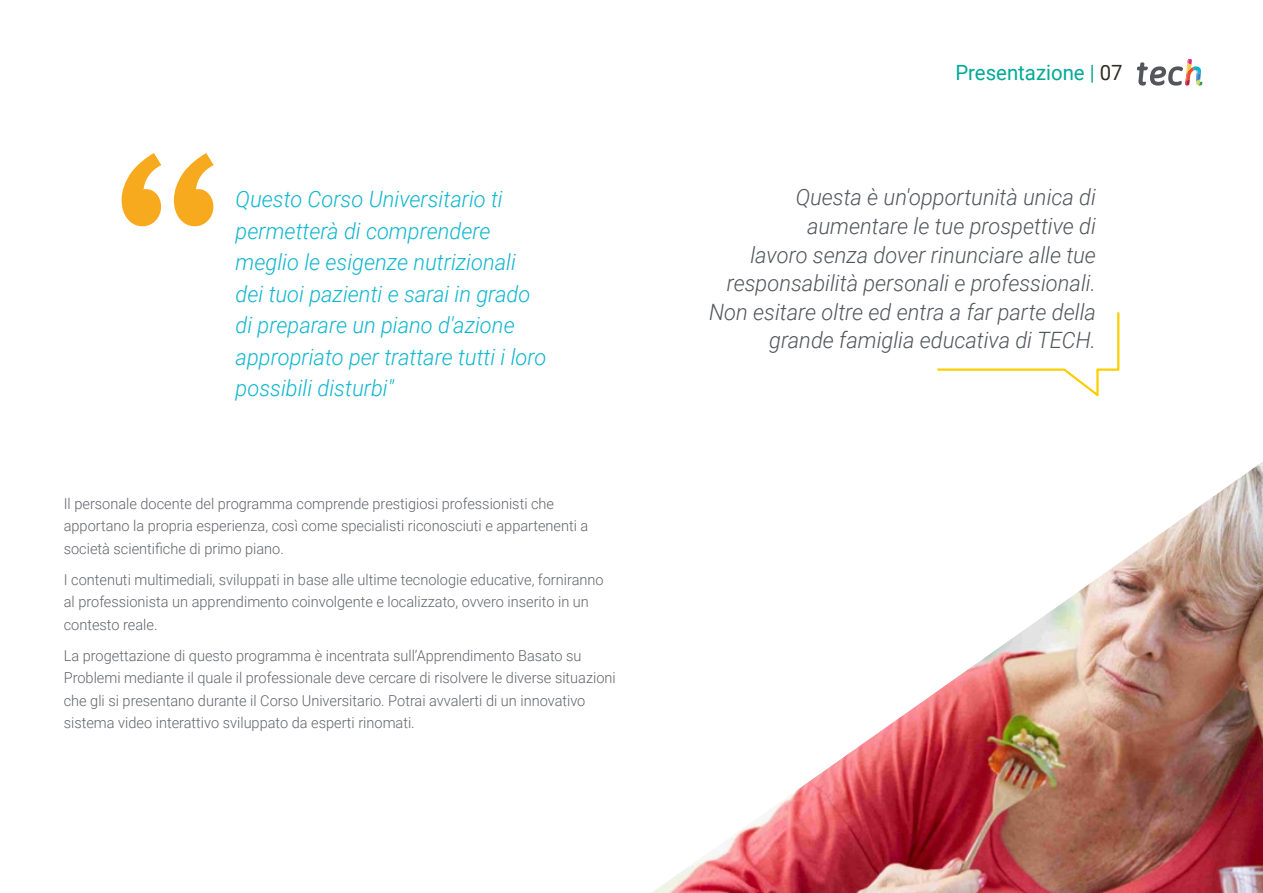
<style>
.page{position:relative;width:1263px;height:893px;background:#fff}
.page>*{position:absolute;margin:0;border:0;box-sizing:border-box;transform-origin:0 0}
.t1{font:italic 300 22.5px/28.5px "Roboto";color:#52555b;text-align:right}
.t2{font:italic 300 22.5px/31.5px "Roboto";color:#0fb6cf}
.t3{font:21px "Roboto";color:#00a996}
.t4{font:300 15px/22.5px "Roboto";color:#61646a}
.s1{color:#312e20}
</style>
<div class="page">
<svg style="left:122px;top:153px;width:92px;height:73px"></svg>
<svg style="left:937px;top:312px;width:183px;height:85px"></svg>
<img style="left:652px;top:462px;width:611px;height:431px">
<svg style="left:1137px;top:59px;width:65px;height:27px"></svg>
<h2 class="t3" style="left:955px;top:57px;width:169px">Presentazione | <span class="s1">07</span></h2>
<h1 class="t2" style="left:236px;top:183px;width:312px">Questo Corso Universitario ti permetterà di comprendere meglio le esigenze nutrizionali dei tuoi pazienti e sarai in grado di preparare un piano d'azione appropriato per trattare tutti i loro possibili disturbi"</h1>
<h1 class="t1" style="left:709px;top:182px;width:388px">Questa è un'opportunità unica di aumentare le tue prospettive di<br>lavoro senza dover rinunciare alle tue responsabilità personali e professionali.<br>Non esitare oltre ed entra a far parte della grande famiglia educativa di TECH.</h1>
<p class="t4" style="left:64px;top:492px;width:526px">Il personale docente del programma comprende prestigiosi professionisti che apportano la propria esperienza, così come specialisti riconosciuti e appartenenti a società scientifiche di primo piano.</p>
<p class="t4" style="left:64px;top:568px;width:541px">I contenuti multimediali, sviluppati in base alle ultime tecnologie educative, forniranno al professionista un apprendimento coinvolgente e localizzato, ovvero inserito in un contesto reale.</p>
<p class="t4" style="left:64px;top:644px;width:553px">La progettazione di questo programma è incentrata sull’Apprendimento Basato su Problemi mediante il quale il professionale deve cercare di risolvere le diverse situazioni che gli si presentano durante il Corso Universitario. Potrai avvalerti di un innovativo sistema video interattivo sviluppato da esperti rinomati.</p>
</div>
